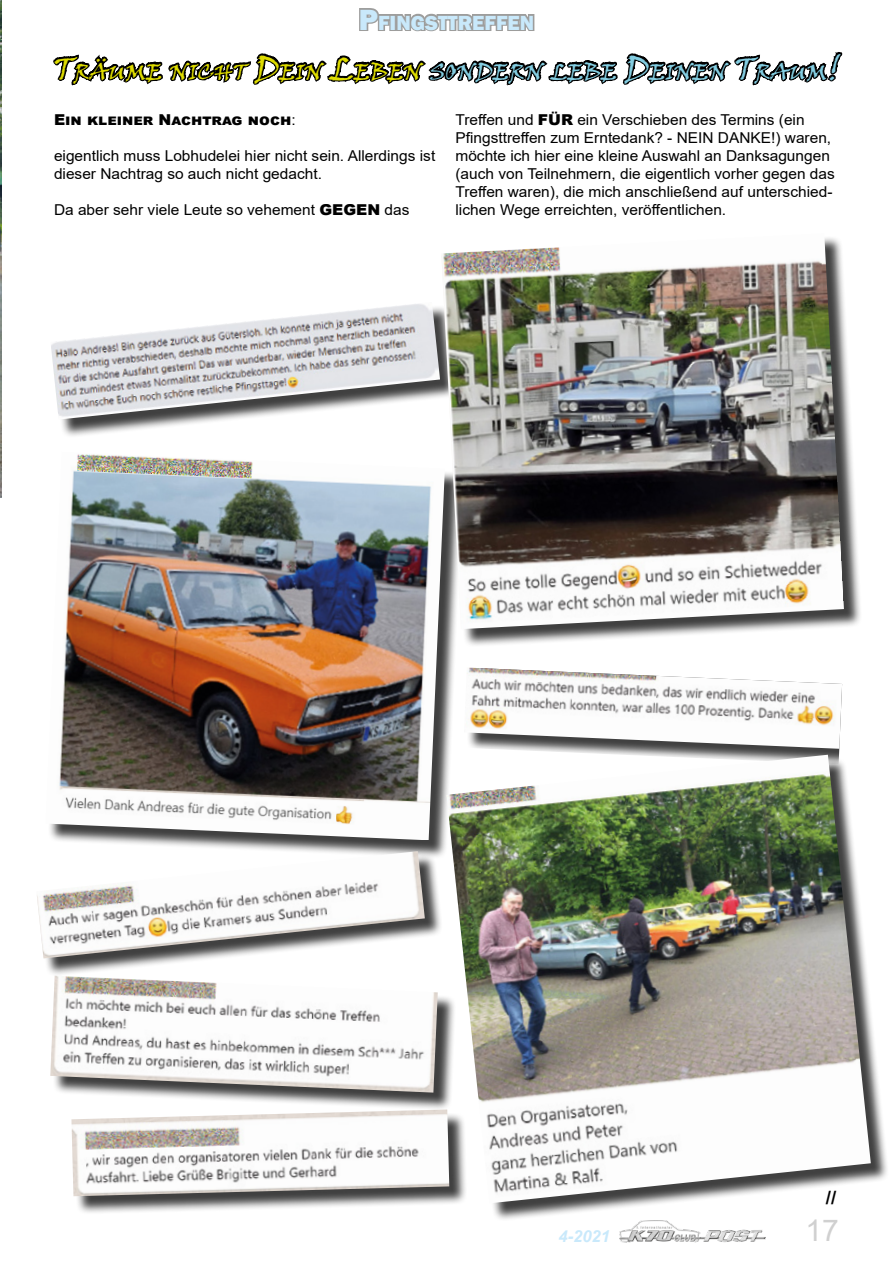
<style>
.page{position:relative;width:893px;height:1263px;background:#fff}
.page>*{position:absolute;margin:0;border:0;box-sizing:border-box;transform-origin:0 0}
.t1{font:30px "Arial";color:#d0d0d0}
.t2{font:22.05px "Viner Hand ITC";color:#83cde1;scale:1.05 1}
.t3{font:800 21px "Franklin Gothic";color:#c9e9fb}
.t4{font:900 18px "Arial";color:#000}
.t5{font:italic 700 16.5px "Arial";color:#c9e9fb}
.t6{font:15px/18px "Arial";color:#000}
.t7{font:900 15px "Arial";letter-spacing:.03em;color:#000}
.s1{font-size:30px}
.s2{font-size:31.5px;color:#dedc00}
.s3{color:#dedc00}
.s4{font-size:31.5px}
.s5{font-weight:400}
.s6{font-weight:900}
</style>
<div class="page">
<img style="left:619px;top:1221px;width:147px;height:21px">
<img style="left:0;top:0;width:1px;height:498px">
<div style="left:54px;top:305px;width:404px;height:133px;background:#000;opacity:.75"></div>
<img style="left:51px;top:304px;width:389px;height:116px">
<div style="left:53px;top:978px;width:403px;height:133px;background:#000;opacity:.75"></div>
<img style="left:50px;top:976px;width:388px;height:116px">
<div style="left:467px;top:667px;width:375px;height:97px;background:#000;opacity:.75"></div>
<img style="left:467px;top:667px;width:375px;height:82px">
<div style="left:48px;top:455px;width:415px;height:404px;background:#000;opacity:.75"></div>
<img style="left:48px;top:454px;width:397px;height:386px">
<div style="left:444px;top:236px;width:418px;height:412px;background:#000;opacity:.75"></div>
<img style="left:441px;top:236px;width:403px;height:393px">
<div style="left:449px;top:757px;width:440px;height:464px;background:#000;opacity:.75"></div>
<img style="left:446px;top:755px;width:425px;height:448px">
<div style="left:39px;top:854px;width:404px;height:122px;background:#000;opacity:.75"></div>
<img style="left:37px;top:851px;width:388px;height:107px">
<div style="left:74px;top:1112px;width:394px;height:103px;background:#000;opacity:.75"></div>
<img style="left:71px;top:1109px;width:378px;height:87px">
<svg style="left:53px;top:8px;width:790px;height:78px"></svg>
<h3 class="t3" style="left:359px;top:9px;width:177px"><span class="s1">P</span>FINGSTTREFFEN</h3>
<h2 class="t2" style="left:54px;top:58px;width:751px"><span class="s2">T</span><span class="s3">RÄUME NICHT</span> <span class="s2">D</span><span class="s3">EIN</span> <span class="s2">L</span><span class="s3">EBEN</span> SONDERN LEBE <span class="s4">D</span>EINEN <span class="s4">T</span>RAUM<span class="s4">!</span></h2>
<p class="t7" style="left:54px;top:109px;width:243px">Ein kleiner Nachtrag noch<span class="s5">:</span></p>
<p class="t6" style="left:54px;top:147px;width:383px">eigentlich muss Lobhudelei hier nicht sein. Allerdings ist dieser Nachtrag so auch nicht gedacht.</p>
<p class="t6" style="left:54px;top:201px;width:357px">Da aber sehr viele Leute so vehement <span class="s6">GEGEN</span> das</p>
<p class="t6" style="left:455px;top:111px;width:381px">Treffen und <span class="s6">FÜR</span> ein Verschieben des Termins (ein Pfingsttreffen zum Erntedank? - NEIN DANKE!) waren, möchte ich hier eine kleine Auswahl an Danksagungen (auch von Teilnehmern, die eigentlich vorher gegen das Treffen waren), die mich anschließend auf unterschied&shy;lichen Wege erreichten, veröffentlichen.</p>
<p class="t4" style="left:826px;top:1185px;width:12px">//</p>
<p class="t5" style="left:559px;top:1225px;width:53px">4-2021</p>
<h1 class="t1" style="left:806px;top:1209px;width:35px">17</h1>
</div>
